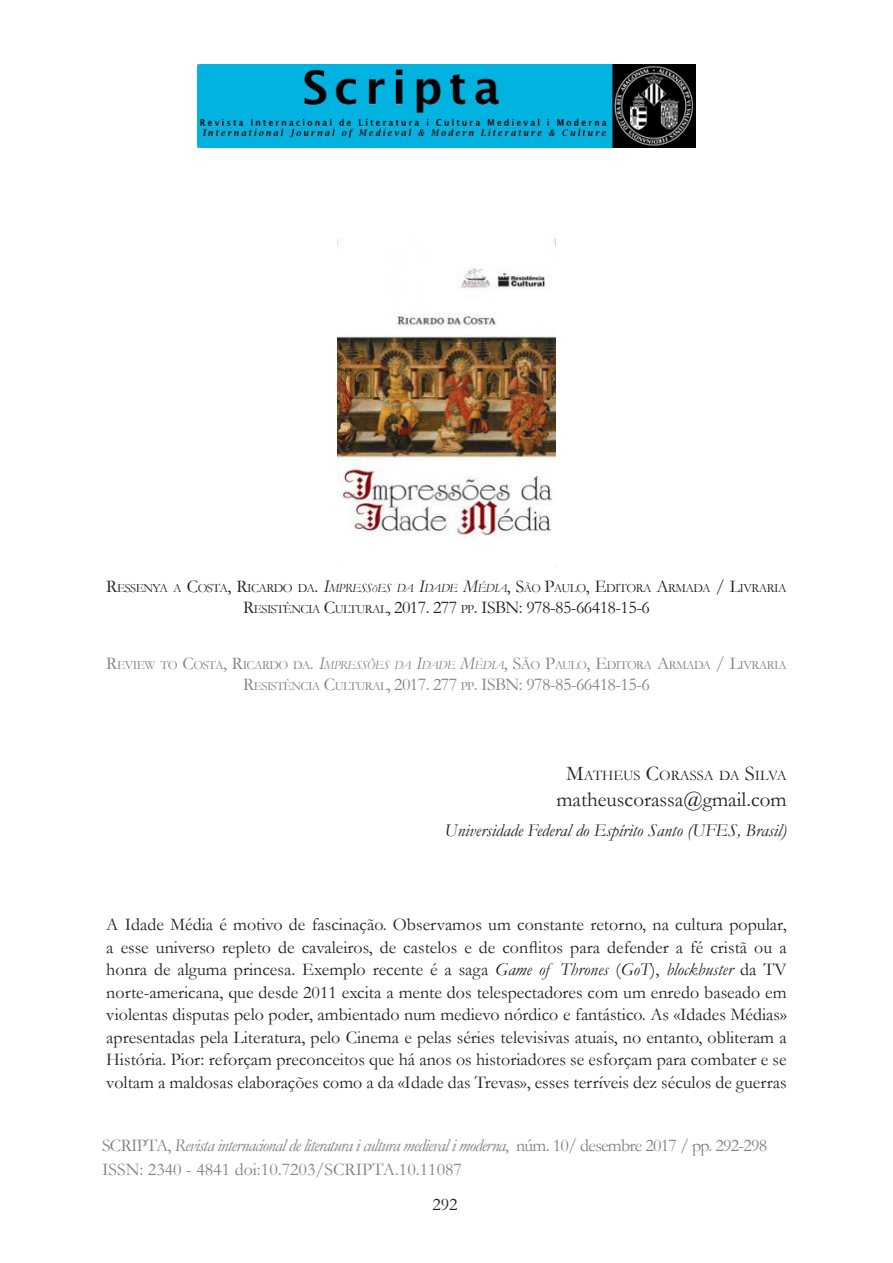
<style>
.page{position:relative;width:893px;height:1263px;background:#fff}
.page>*{position:absolute;margin:0;border:0;box-sizing:border-box;transform-origin:0 0}
.t1{font:21px "Garamond";color:#231f20}
.text_normal{font:18px/22.5px "Garamond";color:#231f20;text-align:justify}
.t2{font:18px/23.2px "Garamond";color:#808285}
.títol_ressenya{font:18px "Garamond";letter-spacing:-.03em;color:#231f20}
.títol_ressenya-2{font:18px "Garamond";letter-spacing:-.03em;color:#808285}
.t3{font:italic 18px "Garamond";color:#231f20}
.t4{font:14.7px "Garamond";color:#231f20}
.títol_ressenya-3{font:12.6px "Garamond";letter-spacing:-.045em;color:#231f20}
.títol_ressenya-4{font:12.6px "Garamond";letter-spacing:-.045em;color:#808285}
.s1{font-size:18px}
.s2{font-style:italic;font-size:18px}
.s3{font-style:italic}
.s4{font-style:italic;font-size:8.4px}
.s5{font-size:12px}
.s6{font-size:12.6px}
.s7{font-size:15px}
.s8{font-size:21px}
</style>
<div class="page">
<img style="left:197px;top:64px;width:499px;height:84px">
<img style="left:337px;top:238px;width:219px;height:329px">
<p class="títol_ressenya-3" style="left:106px;top:581px;width:682px"><span class="s1">R</span>ESSENYA A <span class="s1">C</span>OSTA<span class="s1">, R</span>ICARDO DA<span class="s1">.</span> <span class="s2">I</span><span class="s3">MPRESS</span><span class="s4">Õ</span><span class="s3">ES DA</span> <span class="s2">I</span><span class="s3">DADE</span> <span class="s2">M</span><span class="s3">ÉDIA</span><span class="s1">, S</span><span class="s5">ÃO</span> <span class="s1">P</span>AULO<span class="s1">, E</span>DITORA <span class="s1">A</span>RMADA <span class="s1">/ L</span>IVRARIA</p>
<p class="títol_ressenya" style="left:243px;top:597px;width:408px">R<span class="s6">ESISTÊNCIA</span> C<span class="s6">ULTURAL</span>, 2017. 277 <span class="s6">PP</span>. ISBN: 978-85-66418-15-6</p>
<p class="títol_ressenya-4" style="left:106px;top:657px;width:682px"><span class="s1">R</span>EVIEW TO <span class="s1">C</span>OSTA<span class="s1">, R</span>ICARDO DA<span class="s1">.</span> <span class="s2">I</span><span class="s3">MPRESSÕES DA</span> <span class="s2">I</span><span class="s3">DADE</span> <span class="s2">M</span><span class="s3">ÉDIA</span><span class="s1">, S</span><span class="s7">Ã</span>O <span class="s1">P</span>AULO<span class="s1">, E</span>DITORA <span class="s1">A</span>RMADA <span class="s1">/ L</span>IVRARIA</p>
<p class="títol_ressenya-2" style="left:243px;top:673px;width:408px">R<span class="s6">ESISTÊNCIA</span> C<span class="s6">ULTURAL</span>, 2017. 277 <span class="s6">PP</span>. ISBN: 978-85-66418-15-6</p>
<p class="t4" style="left:566px;top:767px;width:222px"><span class="s8">M</span>ATHEUS <span class="s8">C</span>ORASSA DA <span class="s8">S</span>ILVA</p>
<p class="t1" style="left:556px;top:786px;width:232px">matheuscorassa@gmail.com</p>
<p class="t3" style="left:445px;top:819px;width:344px">Universidade Federal do Espírito Santo (UFES, Brasil)</p>
<p class="text_normal" style="left:106px;top:913px;width:682px">A Idade Média é motivo de fascinação. Observamos um constante retorno, na cultura popular, a esse universo repleto de cavaleiros, de castelos e de conflitos para defender a fé cristã ou a honra de alguma princesa. Exemplo recente é a saga <span class="s3">Game of Thrones</span> (<span class="s3">GoT</span>), <span class="s3">blockbuster</span> da TV norte-americana, que desde 2011 excita a mente dos telespectadores com um enredo baseado em violentas disputas pelo poder, ambientado num medievo nórdico e fantástico. As «Idades Médias» apresentadas pela Literatura, pelo Cinema e pelas séries televisivas atuais, no entanto, obliteram a História. Pior: reforçam preconceitos que há anos os historiadores se esforçam para combater e se voltam a maldosas elaborações como a da «Idade das Trevas», esses terríveis dez séculos de guerras</p>
<p class="t2" style="left:102px;top:1134px;width:667px">SCRIPTA, <span class="s3">Revista internacional de literatura i cultura medieval i moderna</span>, núm. 10/ desembre 2017 / pp. 292-298<br>ISSN: 2340 - 4841 doi:10.7203/SCRIPTA.10.11087</p>
<p class="text_normal" style="left:432px;top:1192px;width:27px">292</p>
</div>
